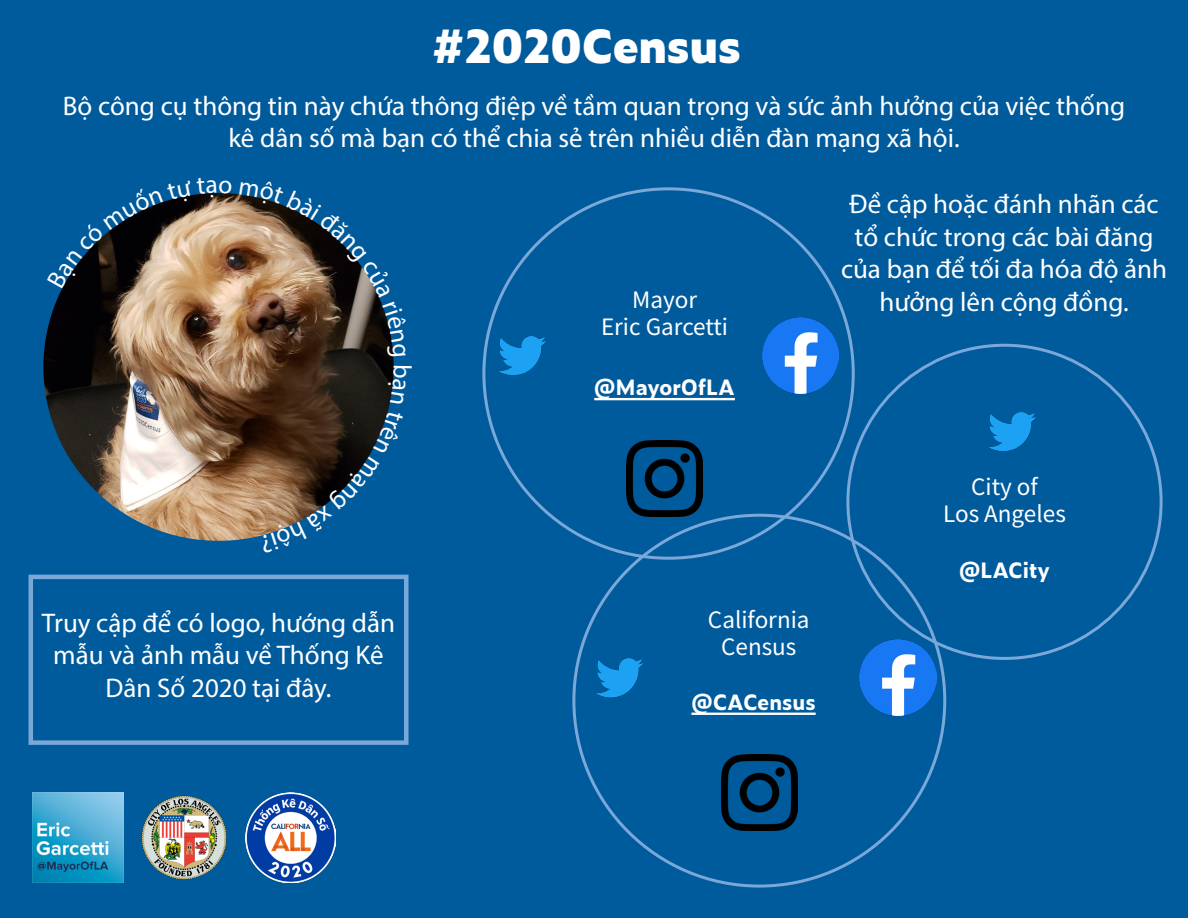
<style>
.page{position:relative;width:1188px;height:918px;background:#005b9d}
.page>*{position:absolute;margin:0;border:0;box-sizing:border-box;transform-origin:0 0}
.t1{font:800 45px "Zeitung Pro";color:#fff}
.t2{font:27px/32.4px "Myriad Pro";color:#fff;text-align:center}
.t3{font:22.5px/27px "Noto Sans KR";color:#fff;text-align:center}
.t4{font:700 21px "Zeitung Pro";color:#fff}
</style>
<div class="page">
<img style="left:43px;top:193px;width:351px;height:348px">
<img style="left:626px;top:440px;width:77px;height:76px">
<img style="left:486px;top:317px;width:60px;height:77px">
<img style="left:762px;top:317px;width:77px;height:77px">
<div style="left:29px;top:575px;width:380px;height:170px;border:4px solid #79a8d9"></div>
<hr style="left:594px;top:398px;width:141px;height:2px;background:#fff">
<img style="left:988px;top:411px;width:48px;height:41px">
<img style="left:721px;top:754px;width:77px;height:76px">
<img style="left:582px;top:639px;width:61px;height:59px">
<img style="left:860px;top:639px;width:76px;height:77px">
<hr style="left:691px;top:713px;width:125px;height:2px;background:#fff">
<img style="left:32px;top:792px;width:91px;height:91px">
<img style="left:141px;top:795px;width:86px;height:85px">
<img style="left:245px;top:792px;width:91px;height:91px">
<svg style="left:47px;top:193px;width:185px;height:95px"></svg>
<img style="left:239px;top:193px;width:155px;height:164px">
<svg style="left:260px;top:365px;width:134px;height:176px"></svg>
<p class="t1" style="left:432px;top:10px;width:310px">#2020Census</p>
<p class="t2" style="left:63px;top:89px;width:1064px">Bộ công cụ thông tin này chứa thông điệp về tầm quan trọng và sức ảnh hưởng của việc thống kê dân số mà bạn có thể chia sẻ trên nhiều diễn đàn mạng xã hội.</p>
<p class="t2" style="left:841px;top:188px;width:328px">Đề cập hoặc đánh nhãn các tổ chức trong các bài đăng của bạn để tối đa hóa độ ảnh hưởng lên cộng đồng.</p>
<p class="t3" style="left:601px;top:286px;width:129px">Mayor<br>Eric Garcetti</p>
<p class="t2" style="left:42px;top:606px;width:355px">Truy cập để có logo, hướng dẫn mẫu và ảnh mẫu về Thống Kê<br>Dân Số 2020 tại đây.</p>
<p class="t4" style="left:594px;top:371px;width:142px">@MayorOfLA</p>
<p class="t3" style="left:708px;top:607px;width:103px">California<br>Census</p>
<p class="t4" style="left:691px;top:686px;width:126px">@CACensus</p>
<p class="t3" style="left:943px;top:474px;width:124px">City of<br>Los Angeles</p>
<p class="t4" style="left:959px;top:554px;width:92px">@LACity</p>
</div>
